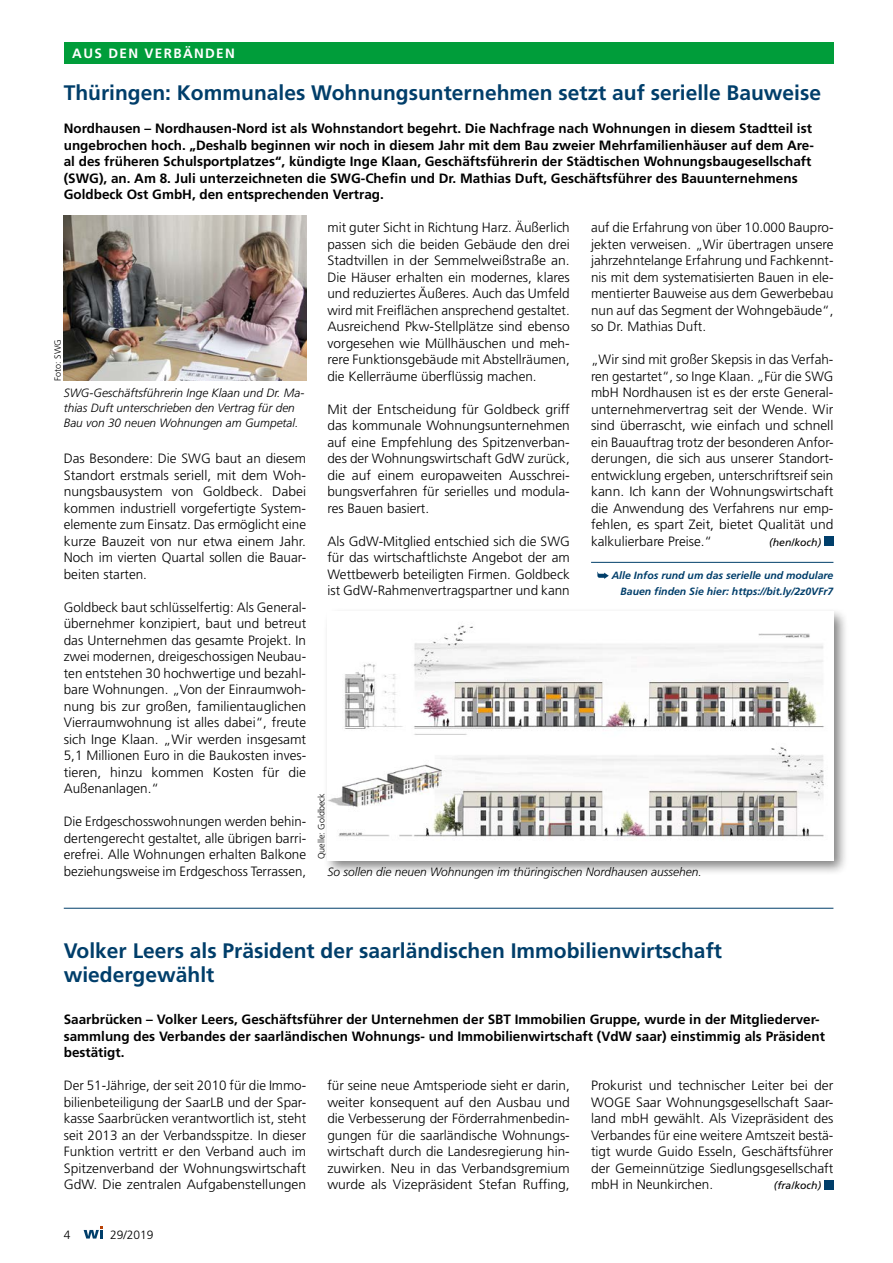
<style>
.page{position:relative;width:893px;height:1263px;background:#fff}
.page>*{position:absolute;margin:0;border:0;box-sizing:border-box;transform-origin:0 0}
.t1{font:700 21px/24px "Frutiger";color:#003e6a}
.t2{font:300 13.5px/16.5px "Frutiger";color:#000;text-align:justify}
.t3{font:700 13.5px/16.5px "Frutiger";color:#000}
.t4{font:700 13.5px "Frutiger";letter-spacing:.1em;color:#fff}
.t5{font:italic 300 12px/15px "Frutiger";color:#000}
.t6{font:300 12px "Frutiger";color:#000}
.t7{font:italic 700 10.5px/16.5px "Frutiger";color:#003e6a;text-align:right}
.t8{font:italic 10.5px "Frutiger";color:#000}
.t9{font:300 9px "Frutiger";color:#000}
</style>
<div class="page">
<div style="left:64px;top:43px;width:769px;height:21px;background:#009d3a"></div>
<hr style="left:591px;top:562px;width:242px;height:1px;background:#003e6a">
<div style="left:824px;top:536px;width:9px;height:10px;background:#003e6a"></div>
<svg style="left:597px;top:572px;width:12px;height:7px"></svg>
<div style="left:323px;top:607px;width:526px;height:269px;background:#000;opacity:.5"></div>
<img style="left:327px;top:612px;width:506px;height:248px">
<img style="left:64px;top:216px;width:242px;height:165px">
<hr style="left:64px;top:908px;width:769px;height:1px;background:#003e6a">
<div style="left:824px;top:1180px;width:9px;height:9px;background:#003e6a"></div>
<svg style="left:84px;top:1226px;width:19px;height:12px"></svg>
<p class="t4" style="left:72px;top:46px;width:164px">AUS DEN VERBÄNDEN</p>
<h1 class="t1" style="left:64px;top:81px;width:759px">Thüringen: Kommunales Wohnungsunternehmen setzt auf serielle Bauweise</h1>
<p class="t3" style="left:64px;top:120px;width:752px">Nordhausen – Nordhausen-Nord ist als Wohnstandort begehrt. Die Nachfrage nach Wohnungen in diesem Stadtteil ist ungebrochen hoch. „Deshalb beginnen wir noch in diesem Jahr mit dem Bau zweier Mehrfamilienhäuser auf dem Are&shy;al des früheren Schulsportplatzes“, kündigte Inge Klaan, Geschäftsführerin der Städtischen Wohnungsbaugesellschaft (SWG), an. Am 8. Juli unterzeichneten die SWG-Chefin und Dr. Mathias Duft, Geschäftsführer des Bauunternehmens Goldbeck Ost GmbH, den entsprechenden Vertrag.</p>
<p class="t9" style="left:52px;top:381px;width:43px;rotate:-90deg">Foto: SWG</p>
<p class="t5" style="left:64px;top:386px;width:242px">SWG-Geschäftsführerin Inge Klaan und Dr. Ma&shy;thias Duft unterschrieben den Vertrag für den<br>Bau von 30 neuen Wohnungen am Gumpetal.</p>
<p class="t2" style="left:64px;top:451px;width:244px">Das Besondere: Die SWG baut an diesem Standort erstmals seriell, mit dem Woh&shy;nungsbausystem von Goldbeck. Dabei kommen industriell vorgefertigte System&shy;elemente zum Einsatz. Das ermöglicht eine kurze Bauzeit von nur etwa einem Jahr.<br>Noch im vierten Quartal sollen die Bauar&shy;beiten starten.</p>
<p class="t2" style="left:64px;top:599px;width:244px">Goldbeck baut schlüsselfertig: Als General&shy;übernehmer konzipiert, baut und betreut das Unternehmen das gesamte Projekt. In zwei modernen, dreigeschossigen Neubau&shy;ten entstehen 30 hochwertige und bezahl&shy;bare Wohnungen. „Von der Einraumwoh&shy;nung bis zur großen, familientauglichen Vierraumwohnung ist alles dabei“, freute sich Inge Klaan. „Wir werden insgesamt 5,1 Millionen Euro in die Baukosten inves&shy;tieren, hinzu kommen Kosten für die Außenanlagen.“</p>
<p class="t2" style="left:64px;top:814px;width:244px">Die Erdgeschosswohnungen werden behin&shy;dertengerecht gestaltet, alle übrigen barri&shy;erefrei. Alle Wohnungen erhalten Balkone beziehungsweise im Erdgeschoss Terrassen,</p>
<p class="t2" style="left:327px;top:220px;width:244px">mit guter Sicht in Richtung Harz. Äußerlich passen sich die beiden Gebäude den drei Stadtvillen in der Semmelweißstraße an.<br>Die Häuser erhalten ein modernes, klares und reduziertes Äußeres. Auch das Umfeld wird mit Freiflächen ansprechend gestaltet.<br>Ausreichend Pkw-Stellplätze sind ebenso vorgesehen wie Müllhäuschen und meh&shy;rere Funktionsgebäude mit Abstellräumen, die Kellerräume überflüssig machen.</p>
<p class="t2" style="left:327px;top:401px;width:244px">Mit der Entscheidung für Goldbeck griff das kommunale Wohnungsunternehmen auf eine Empfehlung des Spitzenverban&shy;des der Wohnungswirtschaft GdW zurück, die auf einem europaweiten Ausschrei&shy;bungsverfahren für serielles und modula&shy;res Bauen basiert.</p>
<p class="t2" style="left:327px;top:533px;width:244px">Als GdW-Mitglied entschied sich die SWG für das wirtschaftlichste Angebot der am Wettbewerb beteiligten Firmen. Goldbeck ist GdW-Rahmenvertragspartner und kann</p>
<p class="t2" style="left:591px;top:220px;width:244px">auf die Erfahrung von über 10.000 Baupro&shy;jekten verweisen. „Wir übertragen unsere jahrzehntelange Erfahrung und Fachkennt&shy;nis mit dem systematisierten Bauen in ele&shy;mentierter Bauweise aus dem Gewerbebau nun auf das Segment der Wohngebäude“, so Dr. Mathias Duft.</p>
<p class="t2" style="left:591px;top:352px;width:244px">„Wir sind mit großer Skepsis in das Verfah&shy;ren gestartet“, so Inge Klaan. „Für die SWG mbH Nordhausen ist es der erste General&shy;unternehmervertrag seit der Wende. Wir sind überrascht, wie einfach und schnell ein Bauauftrag trotz der besonderen Anfor&shy;derungen, die sich aus unserer Standort&shy;entwicklung ergeben, unterschriftsreif sein kann. Ich kann der Wohnungswirtschaft die Anwendung des Verfahrens nur emp&shy;fehlen, es spart Zeit, bietet Qualität und kalkulierbare Preise.“</p>
<p class="t8" style="left:769px;top:536px;width:53px">(hen/koch)</p>
<p class="t7" style="left:612px;top:567px;width:223px">Alle Infos rund um das serielle und modulare<br>Bauen finden Sie hier: https://bit.ly/2z0VFr7</p>
<p class="t9" style="left:316px;top:859px;width:68px;rotate:-90deg">Quelle: Goldbeck</p>
<p class="t5" style="left:327px;top:864px;width:376px">So sollen die neuen Wohnungen im thüringischen Nordhausen aussehen.</p>
<h1 class="t1" style="left:64px;top:939px;width:660px">Volker Leers als Präsident der saarländischen Immobilienwirtschaft wiedergewählt</h1>
<p class="t3" style="left:64px;top:1011px;width:763px">Saarbrücken – Volker Leers, Geschäftsführer der Unternehmen der SBT Immobilien Gruppe, wurde in der Mitgliederver&shy;sammlung des Verbandes der saarländischen Wohnungs- und Immobilienwirtschaft (VdW saar) einstimmig als Präsident bestätigt.</p>
<p class="t2" style="left:64px;top:1078px;width:244px">Der 51-Jährige, der seit 2010 für die Immo&shy;bilienbeteiligung der SaarLB und der Spar&shy;kasse Saarbrücken verantwortlich ist, steht seit 2013 an der Verbandsspitze. In dieser Funktion vertritt er den Verband auch im Spitzenverband der Wohnungswirtschaft GdW. Die zentralen Aufgabenstellungen</p>
<p class="t2" style="left:327px;top:1078px;width:244px">für seine neue Amtsperiode sieht er darin, weiter konsequent auf den Ausbau und die Verbesserung der Förderrahmenbedin&shy;gungen für die saarländische Wohnungs&shy;wirtschaft durch die Landesregierung hin&shy;zuwirken. Neu in das Verbandsgremium wurde als Vizepräsident Stefan Ruffing,</p>
<p class="t2" style="left:591px;top:1078px;width:244px">Prokurist und technischer Leiter bei der WOGE Saar Wohnungsgesellschaft Saar&shy;land mbH gewählt. Als Vizepräsident des Verbandes für eine weitere Amtszeit bestä&shy;tigt wurde Guido Esseln, Geschäftsführer der Gemeinnützige Siedlungsgesellschaft mbH in Neunkirchen.</p>
<p class="t8" style="left:774px;top:1180px;width:49px">(fra/koch)</p>
<p class="t6" style="left:64px;top:1227px;width:8px">4</p>
<p class="t6" style="left:110px;top:1227px;width:45px">29/2019</p>
</div>
